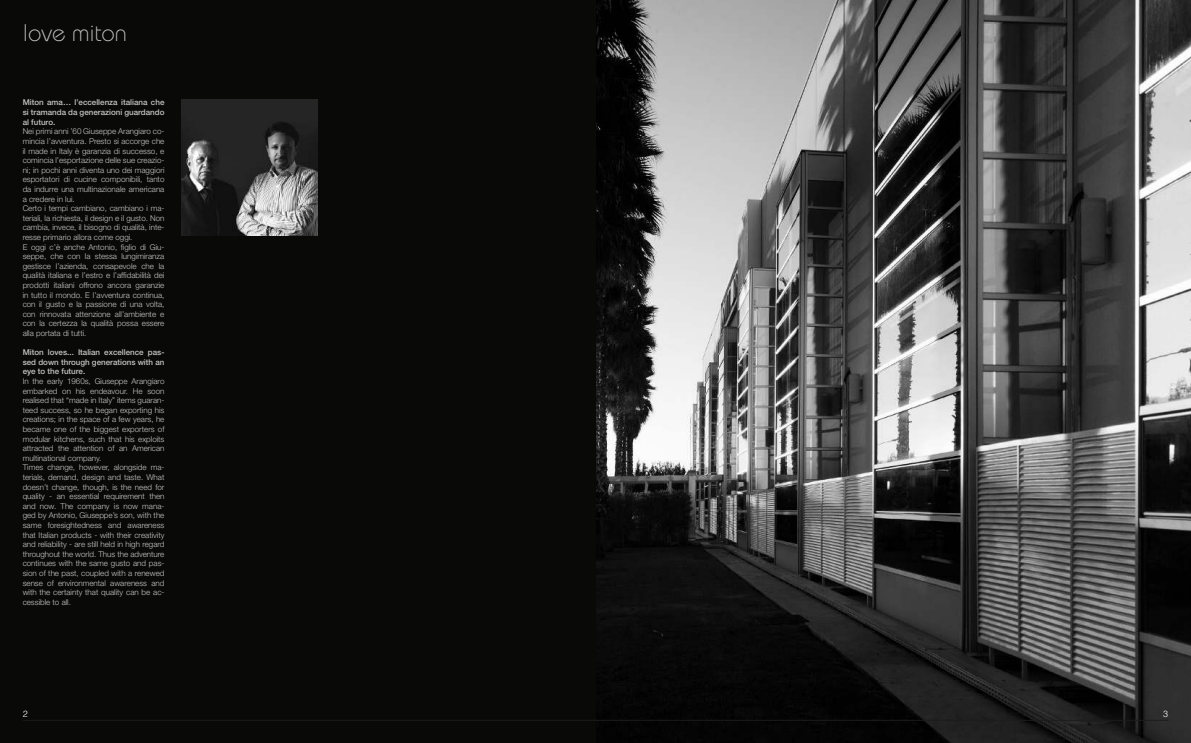
<style>
.page{position:relative;width:1191px;height:743px;background:#fff}
.page>*{position:absolute;margin:0;border:0;box-sizing:border-box;transform-origin:0 0}
.t1{font:300 24px "Bauhaus";color:#c6c6c5}
.t2{font:300 9px "Helvetica";color:#fff}
.t3{font:300 8px/9.6px "Helvetica Neue";color:#c6c6c5}
.t4{font:500 8px/9.6px "Helvetica Neue";color:#c6c6c5;text-align:justify}
</style>
<div class="page">
<img style="left:595px;top:0;width:595px;height:743px">
<div style="left:0;top:0;width:595px;height:743px;background:#090a08"></div>
<img style="left:181px;top:99px;width:136px;height:136px">
<hr style="left:23px;top:720px;width:1145px;height:1px;background:#1c1c1b">
<h1 class="t1" style="left:23px;top:20px;width:106px">love miton</h1>
<p class="t4" style="left:23px;top:99px;width:143px">Miton ama… l’eccellenza italiana che si tramanda da generazioni guardando al futuro.</p>
<p class="t3" style="left:23px;top:127px;width:143px">Nei primi anni ’60 Giuseppe Arangiaro co&shy;mincia l’avventura. Presto si accorge che il made in Italy è garanzia di successo, e comincia l’esportazione delle sue creazio&shy;ni; in pochi anni diventa uno dei maggiori esportatori di cucine componibili, tanto da indurre una multinazionale americana a credere in lui.<br>Certo i tempi cambiano, cambiano i ma&shy;teriali, la richiesta, il design e il gusto. Non cambia, invece, il bisogno di qualità, inte&shy;resse primario allora come oggi.<br>E oggi c’è anche Antonio, figlio di Giu&shy;seppe, che con la stessa lungimiranza gestisce l’azienda, consapevole che la qualità italiana e l’estro e l’affidabilità dei prodotti italiani offrono ancora garanzie in tutto il mondo. E l’avventura continua, con il gusto e la passione di una volta, con rinnovata attenzione all’ambiente e con la certezza la qualità possa essere alla portata di tutti.</p>
<p class="t4" style="left:23px;top:348px;width:143px">Miton loves... Italian excellence pas&shy;sed down through generations with an eye to the future.</p>
<p class="t3" style="left:23px;top:377px;width:143px">In the early 1960s, Giuseppe Arangiaro embarked on his endeavour. He soon realised that “made in Italy” items guaran&shy;teed success, so he began exporting his creations; in the space of a few years, he became one of the biggest exporters of modular kitchens, such that his exploits attracted the attention of an American multinational company.<br>Times change, however, alongside ma&shy;terials, demand, design and taste. What doesn’t change, though, is the need for quality - an essential requirement then and now. The company is now mana&shy;ged by Antonio, Giuseppe’s son, with the same foresightedness and awareness that Italian products - with their creativity and reliability - are still held in high regard throughout the world. Thus the adventure continues with the same gusto and pas&shy;sion of the past, coupled with a renewed sense of environmental awareness and with the certainty that quality can be ac&shy;cessible to all.</p>
<p class="t2" style="left:23px;top:709px;width:7px">2</p>
<p class="t2" style="left:1163px;top:709px;width:7px">3</p>
</div>
